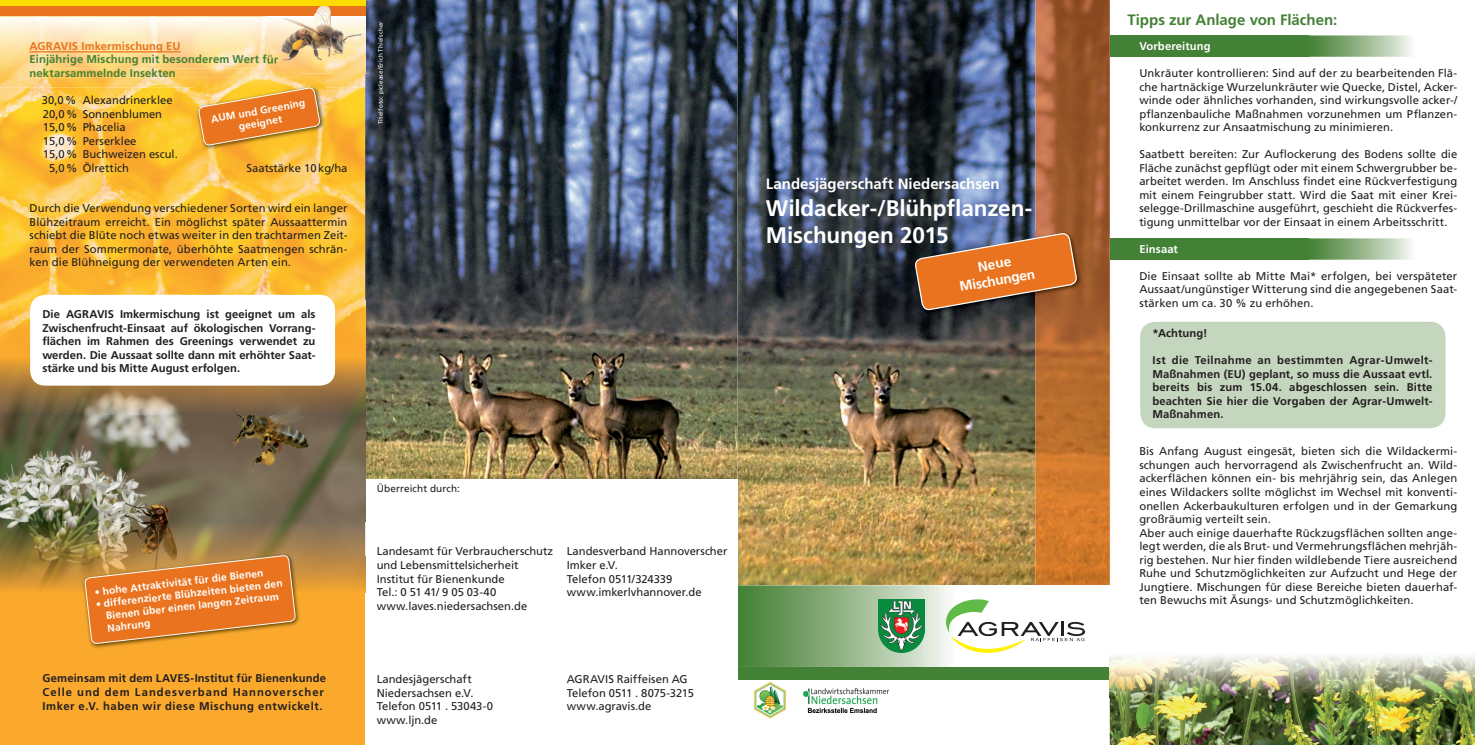
<style>
.page{position:relative;width:1475px;height:745px;background:#fff}
.page>*{position:absolute;margin:0;border:0;box-sizing:border-box;transform-origin:0 0}
.t1{font:700 22.5px/27px "Frutiger LT";letter-spacing:-.005em;color:#fff}
.t2{font:700 15px "Frutiger LT";color:#fff}
.t3{font:700 15px "Frutiger LT";color:#438136}
.t4{font:700 13.75px/16.5px "Frutiger LT";color:#fff;text-align:center}
.t5{font:11.25px/13.5px "Frutiger LT";letter-spacing:.005em;color:#231f20}
.t6{font:700 11.25px/13.5px "Frutiger LT";letter-spacing:.01em;color:#231f20;text-align:justify}
.t7{font:700 11.25px/13.5px "Frutiger LT";letter-spacing:.05em;color:#231f20}
.t8{font:700 11.25px/13.5px "Frutiger LT";letter-spacing:.01em;color:#438136}
.t9{font:700 11.25px "Frutiger LT";letter-spacing:.01em;color:#e9731e}
.t10{font:700 11.25px "Frutiger LT";letter-spacing:.01em;color:#fff}
.t11{font:700 10.38px/12.6px "Frutiger LT";color:#fff}
.t12{font:10px "Frutiger LT";letter-spacing:.01em;color:#231f20}
.t13{font:6.25px "Frutiger LT";letter-spacing:.02em;color:#fff}
.s1{font-stretch:condensed}
</style>
<div class="page">
<img style="left:0;top:16px;width:365px;height:505px">
<img style="left:365px;top:0;width:372px;height:478px">
<img style="left:737px;top:0;width:372px;height:585px">
<div style="left:737px;top:666px;width:372px;height:14px;background:#438136"></div>
<img style="left:912px;top:230px;width:169px;height:85px">
<svg style="left:914px;top:232px;width:163px;height:86px;background:#a96333"></svg>
<svg style="left:738px;top:585px;width:346px;height:81px"></svg>
<div style="left:737px;top:679px;width:372px;height:65px;background:#fff"></div>
<div style="left:0;top:5px;width:365px;height:11px;background:#e9731e"></div>
<div style="left:0;top:0;width:365px;height:5px;background:#ffdc01"></div>
<div style="left:1109px;top:35px;width:198px;height:22px;background:#438136"></div>
<div style="left:1109px;top:238px;width:198px;height:21px;background:#438136"></div>
<svg style="left:1307px;top:238px;width:104px;height:21px;background:#96b68b"></svg>
<svg style="left:1307px;top:35px;width:104px;height:22px;background:#97b78d"></svg>
<div style="left:0;top:592px;width:365px;height:152px;background:#faa92d"></div>
<img style="left:0;top:521px;width:121px;height:22px">
<img style="left:121px;top:521px;width:244px;height:22px">
<img style="left:0;top:357px;width:365px;height:1px">
<img style="left:365px;top:357px;width:1px;height:57px">
<img style="left:0;top:17px;width:365px;height:71px">
<img style="left:30px;top:55px;width:237px;height:11px">
<img style="left:30px;top:68px;width:270px;height:9px">
<svg style="left:0;top:543px;width:365px;height:105px"></svg>
<img style="left:1109px;top:697px;width:365px;height:47px">
<div style="left:30px;top:294px;width:305px;height:91px;background:#fff;border-radius:15px"></div>
<div style="left:1139px;top:321px;width:305px;height:107px;background:#c5d6be;border-radius:15px"></div>
<hr style="left:30px;top:51px;width:151px;height:1px;background:#e9731e">
<img style="left:196px;top:85px;width:129px;height:65px">
<svg style="left:198px;top:82px;width:122px;height:69px;background:#ec9833"></svg>
<img style="left:267px;top:0;width:102px;height:73px">
<svg style="left:267px;top:55px;width:11px;height:11px"></svg>
<img style="left:267px;top:68px;width:33px;height:5px">
<img style="left:742px;top:679px;width:55px;height:39px">
<img style="left:803px;top:688px;width:85px;height:23px">
<img style="left:1109px;top:655px;width:365px;height:42px">
<p class="t9" style="left:30px;top:39px;width:153px">AGRAVIS Imkermischung EU</p>
<p class="t8" style="left:30px;top:53px;width:250px">Einjährige Mischung mit besonderem Wert für nektarsammelnde Insekten</p>
<p class="t5" style="left:42px;top:93px;width:132px">30,0 % Alexandrinerklee</p>
<p class="t5" style="left:43px;top:107px;width:121px">20,0 % Sonnenblumen</p>
<p class="t5" style="left:43px;top:120px;width:85px">15,0 % Phacelia</p>
<p class="t5" style="left:43px;top:134px;width:95px">15,0 % Perserklee</p>
<p class="t5" style="left:43px;top:147px;width:136px">15,0 % Buchweizen escul.</p>
<p class="t5" style="left:49px;top:161px;width:81px">5,0 % Ölrettich</p>
<p class="t5" style="left:246px;top:161px;width:102px">Saatstärke 10 kg/ha</p>
<p class="t5" style="left:30px;top:201px;width:319px;text-align:justify">Durch die Verwendung verschiedener Sorten wird ein langer Blühzeitraum erreicht. Ein möglichst später Aussaattermin schiebt die Blüte noch etwas weiter in den trachtarmen Zeit&shy;raum der Sommermonate, überhöhte Saatmengen schrän&shy;ken die Blühneigung der verwendeten Arten ein.</p>
<p class="t11" style="left:210px;top:113px;width:97px;text-align:center;rotate:-10deg">AUM und Greening geeignet</p>
<p class="t6" style="left:42px;top:307px;width:275px">Die AGRAVIS Imkermischung ist geeignet um als Zwischenfrucht-Einsaat auf ökologischen Vorrang&shy;flächen im Rahmen des Greenings verwendet zu werden. Die Aussaat sollte dann mit erhöhter Saat&shy;stärke und bis Mitte August erfolgen.</p>
<p class="t13" style="left:377px;top:124px;width:104px;rotate:-90deg">Titelfoto: piclease/Erich Thielscher</p>
<h2 class="t2" style="left:765px;top:174px;width:235px">Landesjägerschaft Niedersachsen</h2>
<h1 class="t1" style="left:765px;top:194px;width:268px">Wildacker-/Blühpflanzen-<br>Mischungen 2015</h1>
<p class="t4" style="left:955px;top:262px;width:78px;rotate:-10deg">Neue<br>Mischungen</p>
<p class="t11" style="left:94px;top:584px;width:171px;rotate:-6deg"><span class="s1">•</span> hohe Attraktivität für die Bienen</p>
<p class="t11" style="left:104px;top:596px;width:180px;text-indent:-9px;rotate:-6deg"><span class="s1">•</span> differenzierte Blühzeiten bieten den<br>Bienen über einen langen Zeitraum<br>Nahrung</p>
<p class="t7" style="left:43px;top:671px;width:285px">Gemeinsam mit dem LAVES-Institut für Bienenkunde<br>Celle und dem Landesverband Hannoverscher<br>Imker e.V. haben wir diese Mischung entwickelt.</p>
<p class="t12" style="left:376px;top:482px;width:85px">Überreicht durch:</p>
<p class="t5" style="left:376px;top:544px;width:178px">Landesamt für Verbraucherschutz und Lebensmittelsicherheit<br>Institut für Bienenkunde<br>Tel.: 0 51 41/ 9 05 03-40 www.laves.niedersachsen.de</p>
<p class="t5" style="left:566px;top:544px;width:162px">Landesverband Hannoverscher<br>Imker e.V.<br>Telefon 0511/324339</p>
<p class="t5" style="left:566px;top:585px;width:136px">www.imkerlvhannover.de</p>
<p class="t5" style="left:376px;top:672px;width:118px">Landesjägerschaft<br>Niedersachsen e.V.<br>Telefon 0511 . 53043-0 www.ljn.de</p>
<p class="t5" style="left:566px;top:672px;width:129px">AGRAVIS Raiffeisen AG<br>Telefon 0511 . 8075-3215 www.agravis.de</p>
<h2 class="t3" style="left:1127px;top:11px;width:211px">Tipps zur Anlage von Flächen:</h2>
<p class="t10" style="left:1139px;top:39px;width:73px">Vorbereitung</p>
<p class="t5" style="left:1139px;top:66px;width:319px;text-align:justify">Unkräuter kontrollieren: Sind auf der zu bearbeitenden Flä&shy;che hartnäckige Wurzelunkräuter wie Quecke, Distel, Acker&shy;winde oder ähnliches vorhanden, sind wirkungsvolle acker-/ pflanzenbauliche Maßnahmen vorzunehmen um Pflanzen&shy;konkurrenz zur Ansaatmischung zu minimieren.</p>
<p class="t5" style="left:1139px;top:147px;width:319px;text-align:justify">Saatbett bereiten: Zur Auflockerung des Bodens sollte die Fläche zunächst gepflügt oder mit einem Schwergrubber be&shy;arbeitet werden. Im Anschluss findet eine Rückverfestigung mit einem Feingrubber statt. Wird die Saat mit einer Krei&shy;selegge-Drillmaschine ausgeführt, geschieht die Rückverfes&shy;tigung unmittelbar vor der Einsaat in einem Arbeitsschritt.</p>
<p class="t10" style="left:1139px;top:242px;width:40px">Einsaat</p>
<p class="t5" style="left:1139px;top:269px;width:319px;text-align:justify">Die Einsaat sollte ab Mitte Mai* erfolgen, bei verspäteter Aussaat/ungünstiger Witterung sind die angegebenen Saat&shy;stärken um ca. 30 % zu erhöhen.</p>
<p class="t6" style="left:1152px;top:326px;width:57px">*Achtung!</p>
<p class="t6" style="left:1152px;top:353px;width:281px">Ist die Teilnahme an bestimmten Agrar-Umwelt-Maßnahmen (EU) geplant, so muss die Aussaat evtl. bereits bis zum 15.04. abgeschlossen sein. Bitte beachten Sie hier die Vorgaben der Agrar-Umwelt-Maßnahmen.</p>
<p class="t5" style="left:1139px;top:444px;width:319px">Bis Anfang August eingesät, bieten sich die Wildackermi&shy;schungen auch hervorragend als Zwischenfrucht an. Wild&shy;ackerflächen können ein- bis mehrjährig sein, das Anlegen eines Wildackers sollte möglichst im Wechsel mit konventi&shy;onellen Ackerbaukulturen erfolgen und in der Gemarkung großräumig verteilt sein.<br>Aber auch einige dauerhafte Rückzugsflächen sollten ange&shy;legt werden, die als Brut- und Vermehrungsflächen mehrjäh&shy;rig bestehen. Nur hier finden wildlebende Tiere ausreichend Ruhe und Schutzmöglichkeiten zur Aufzucht und Hege der Jungtiere. Mischungen für diese Bereiche bieten dauerhaf&shy;ten Bewuchs mit Äsungs- und Schutzmöglichkeiten.</p>
</div>
